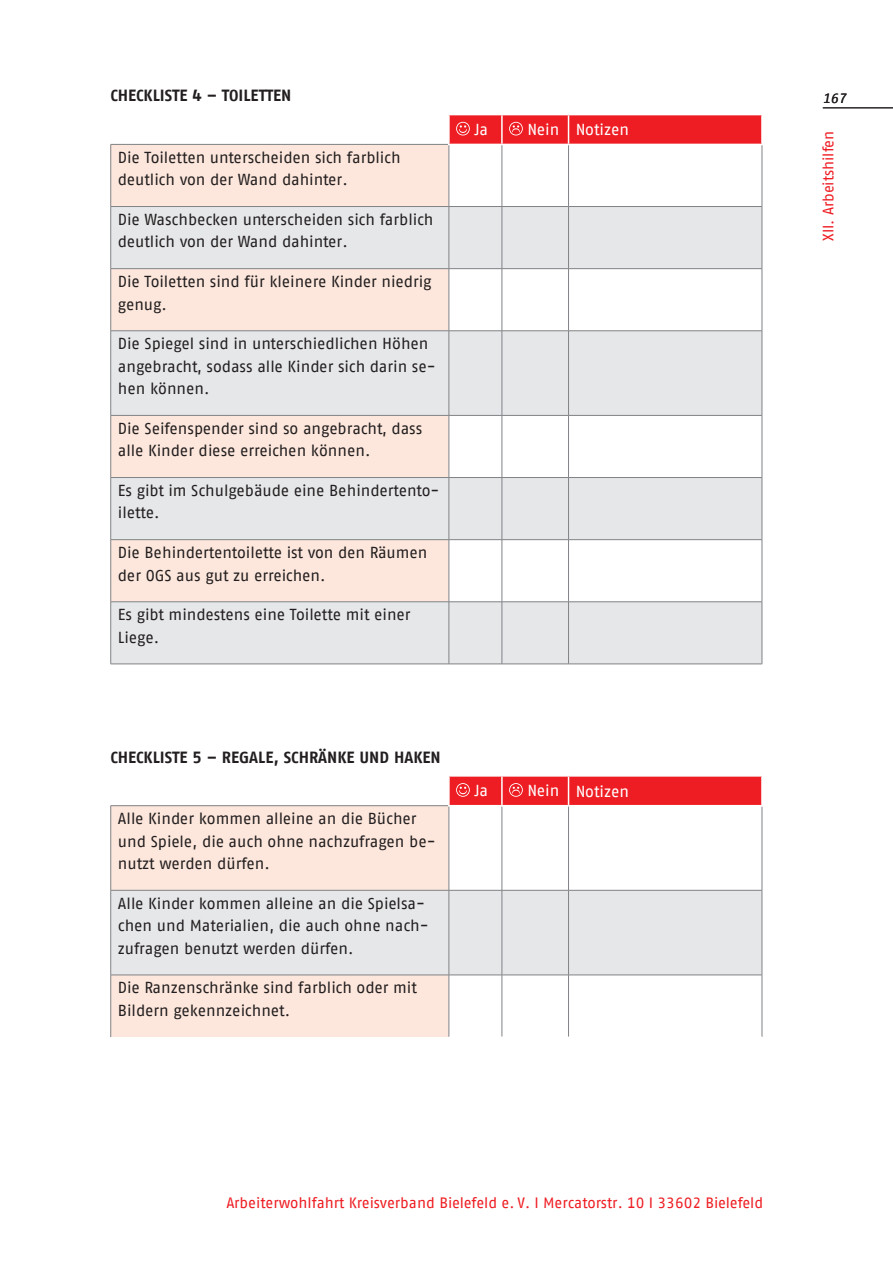
<style>
.page{position:relative;width:893px;height:1263px;background:#fff}
.page>*{position:absolute;margin:0;border:0;box-sizing:border-box;transform-origin:0 0}
.t1{font:700 16.2px "AWO Fago Office";color:#231f20}
.t2{font:15.9px/22.5px "AWO Fago Office";color:#231f20}
.t3{font:15.9px "AWO Fago Office";color:#fff}
.t4{font:15px "AWO Fago Office";color:#ee1d23}
.t5{font:italic 13.5px "AWO Fago Office";color:#231f20}
</style>
<div class="page">
<hr style="left:823px;top:108px;width:70px;height:1px;background:#231f20">
<div style="left:111px;top:145px;width:338px;height:61px;background:#fde7dc"></div>
<svg style="left:111px;top:207px;width:651px;height:457px;fill:#e6e7e9"></svg>
<hr style="left:502px;top:145px;width:1px;height:61px;background:#808285">
<hr style="left:568px;top:145px;width:1px;height:61px;background:#808285">
<hr style="left:502px;top:207px;width:1px;height:61px;background:#808285">
<hr style="left:568px;top:207px;width:1px;height:61px;background:#808285">
<hr style="left:502px;top:269px;width:1px;height:62px;background:#808285">
<hr style="left:568px;top:269px;width:1px;height:62px;background:#808285">
<hr style="left:502px;top:331px;width:1px;height:84px;background:#808285">
<hr style="left:568px;top:331px;width:1px;height:84px;background:#808285">
<hr style="left:502px;top:416px;width:1px;height:61px;background:#808285">
<hr style="left:568px;top:416px;width:1px;height:61px;background:#808285">
<hr style="left:502px;top:478px;width:1px;height:61px;background:#808285">
<hr style="left:568px;top:478px;width:1px;height:61px;background:#808285">
<hr style="left:502px;top:540px;width:1px;height:62px;background:#808285">
<hr style="left:568px;top:540px;width:1px;height:62px;background:#808285">
<hr style="left:502px;top:602px;width:1px;height:62px;background:#808285">
<hr style="left:568px;top:602px;width:1px;height:62px;background:#808285">
<hr style="left:762px;top:145px;width:1px;height:61px;background:#808285">
<hr style="left:762px;top:269px;width:1px;height:62px;background:#808285">
<hr style="left:762px;top:416px;width:1px;height:61px;background:#808285">
<hr style="left:762px;top:540px;width:1px;height:62px;background:#808285">
<hr style="left:110px;top:145px;width:1px;height:61px;background:#808285">
<hr style="left:449px;top:145px;width:1px;height:61px;background:#808285">
<hr style="left:449px;top:207px;width:1px;height:61px;background:#808285">
<hr style="left:110px;top:269px;width:1px;height:62px;background:#808285">
<hr style="left:449px;top:269px;width:1px;height:62px;background:#808285">
<hr style="left:449px;top:331px;width:1px;height:84px;background:#808285">
<hr style="left:110px;top:416px;width:1px;height:61px;background:#808285">
<hr style="left:449px;top:416px;width:1px;height:61px;background:#808285">
<hr style="left:449px;top:478px;width:1px;height:61px;background:#808285">
<hr style="left:110px;top:540px;width:1px;height:62px;background:#808285">
<hr style="left:449px;top:540px;width:1px;height:62px;background:#808285">
<hr style="left:449px;top:602px;width:1px;height:62px;background:#808285">
<hr style="left:111px;top:206px;width:338px;height:1px;background:#808285">
<hr style="left:110px;top:207px;width:1px;height:61px;background:#808285">
<hr style="left:449px;top:206px;width:53px;height:1px;background:#808285">
<hr style="left:502px;top:206px;width:66px;height:1px;background:#808285">
<hr style="left:568px;top:206px;width:194px;height:1px;background:#808285">
<hr style="left:762px;top:207px;width:1px;height:61px;background:#808285">
<hr style="left:111px;top:268px;width:338px;height:1px;background:#808285">
<hr style="left:449px;top:268px;width:53px;height:1px;background:#808285">
<hr style="left:502px;top:268px;width:66px;height:1px;background:#808285">
<hr style="left:568px;top:268px;width:194px;height:1px;background:#808285">
<hr style="left:111px;top:330px;width:338px;height:1px;background:#808285">
<hr style="left:110px;top:331px;width:1px;height:84px;background:#808285">
<hr style="left:449px;top:330px;width:53px;height:1px;background:#808285">
<hr style="left:502px;top:330px;width:66px;height:1px;background:#808285">
<hr style="left:568px;top:330px;width:194px;height:1px;background:#808285">
<hr style="left:762px;top:331px;width:1px;height:84px;background:#808285">
<hr style="left:111px;top:415px;width:338px;height:1px;background:#808285">
<hr style="left:449px;top:415px;width:53px;height:1px;background:#808285">
<hr style="left:502px;top:415px;width:66px;height:1px;background:#808285">
<hr style="left:568px;top:415px;width:194px;height:1px;background:#808285">
<hr style="left:111px;top:477px;width:338px;height:1px;background:#808285">
<hr style="left:110px;top:478px;width:1px;height:61px;background:#808285">
<hr style="left:449px;top:477px;width:53px;height:1px;background:#808285">
<hr style="left:502px;top:477px;width:66px;height:1px;background:#808285">
<hr style="left:568px;top:477px;width:194px;height:1px;background:#808285">
<hr style="left:762px;top:478px;width:1px;height:61px;background:#808285">
<hr style="left:111px;top:539px;width:338px;height:1px;background:#808285">
<hr style="left:449px;top:539px;width:53px;height:1px;background:#808285">
<hr style="left:502px;top:539px;width:66px;height:1px;background:#808285">
<hr style="left:568px;top:539px;width:194px;height:1px;background:#808285">
<hr style="left:111px;top:601px;width:338px;height:1px;background:#808285">
<hr style="left:110px;top:602px;width:1px;height:62px;background:#808285">
<hr style="left:449px;top:601px;width:53px;height:1px;background:#808285">
<hr style="left:502px;top:601px;width:66px;height:1px;background:#808285">
<hr style="left:568px;top:601px;width:194px;height:1px;background:#808285">
<hr style="left:762px;top:602px;width:1px;height:62px;background:#808285">
<hr style="left:111px;top:664px;width:338px;height:1px;background:#808285">
<hr style="left:449px;top:664px;width:53px;height:1px;background:#808285">
<hr style="left:502px;top:664px;width:66px;height:1px;background:#808285">
<hr style="left:568px;top:664px;width:194px;height:1px;background:#808285">
<hr style="left:111px;top:144px;width:337px;height:1px;background:#808285">
<svg style="left:449px;top:115px;width:313px;height:29px;background:#ee282d"></svg>
<div style="left:111px;top:806px;width:338px;height:231px;background:#fde7dc"></div>
<svg style="left:450px;top:806px;width:312px;height:231px"></svg>
<div style="left:111px;top:891px;width:651px;height:84px;background:#e6e7e9"></div>
<hr style="left:502px;top:806px;width:1px;height:84px;background:#808285">
<hr style="left:568px;top:806px;width:1px;height:84px;background:#808285">
<hr style="left:502px;top:890px;width:1px;height:85px;background:#808285">
<hr style="left:568px;top:890px;width:1px;height:85px;background:#808285">
<hr style="left:502px;top:975px;width:1px;height:62px;background:#808285">
<hr style="left:568px;top:975px;width:1px;height:62px;background:#808285">
<hr style="left:762px;top:806px;width:1px;height:84px;background:#808285">
<hr style="left:762px;top:975px;width:1px;height:62px;background:#808285">
<hr style="left:110px;top:806px;width:1px;height:84px;background:#808285">
<hr style="left:449px;top:806px;width:1px;height:84px;background:#808285">
<hr style="left:449px;top:890px;width:1px;height:85px;background:#808285">
<hr style="left:110px;top:975px;width:1px;height:62px;background:#808285">
<hr style="left:449px;top:975px;width:1px;height:62px;background:#808285">
<hr style="left:111px;top:805px;width:337px;height:1px;background:#808285">
<hr style="left:111px;top:890px;width:338px;height:1px;background:#808285">
<hr style="left:110px;top:890px;width:1px;height:85px;background:#808285">
<hr style="left:449px;top:890px;width:53px;height:1px;background:#808285">
<hr style="left:502px;top:890px;width:66px;height:1px;background:#808285">
<hr style="left:568px;top:890px;width:194px;height:1px;background:#808285">
<hr style="left:762px;top:890px;width:1px;height:85px;background:#808285">
<hr style="left:111px;top:975px;width:338px;height:1px;background:#808285">
<hr style="left:449px;top:975px;width:53px;height:1px;background:#808285">
<hr style="left:502px;top:975px;width:66px;height:1px;background:#808285">
<hr style="left:568px;top:975px;width:194px;height:1px;background:#808285">
<svg style="left:449px;top:776px;width:313px;height:30px;background:#ef2f34"></svg>
<p class="t1" style="left:111px;top:86px;width:182px">CHECKLISTE 4 – TOILETTEN</p>
<p class="t2" style="left:118px;top:146px;width:284px">Die Toiletten unterscheiden sich farblich deutlich von der Wand dahinter.</p>
<p class="t2" style="left:118px;top:208px;width:317px">Die Waschbecken unterscheiden sich farblich deutlich von der Wand dahinter.</p>
<p class="t2" style="left:118px;top:270px;width:315px">Die Toiletten sind für kleinere Kinder niedrig genug.</p>
<p class="t2" style="left:118px;top:332px;width:319px">Die Spiegel sind in unterschiedlichen Höhen angebracht, sodass alle Kinder sich darin se&shy;hen können.</p>
<p class="t2" style="left:118px;top:417px;width:306px">Die Seifenspender sind so angebracht, dass alle Kinder diese erreichen können.</p>
<p class="t2" style="left:118px;top:479px;width:323px">Es gibt im Schulgebäude eine Behindertento&shy;ilette.</p>
<p class="t2" style="left:118px;top:541px;width:311px">Die Behindertentoilette ist von den Räumen der OGS aus gut zu erreichen.</p>
<p class="t2" style="left:118px;top:603px;width:294px">Es gibt mindestens eine Toilette mit einer<br>Liege.</p>
<p class="t3" style="left:474px;top:121px;width:15px">Ja</p>
<p class="t3" style="left:527px;top:121px;width:103px">Nein Notizen</p>
<p class="t1" style="left:111px;top:747px;width:332px">CHECKLISTE 5 – REGALE, SCHRÄNKE UND HAKEN</p>
<p class="t2" style="left:118px;top:807px;width:319px">Alle Kinder kommen alleine an die Bücher und Spiele, die auch ohne nachzufragen be&shy;nutzt werden dürfen.</p>
<p class="t2" style="left:118px;top:892px;width:312px">Alle Kinder kommen alleine an die Spielsa&shy;chen und Materialien, die auch ohne nach&shy;zufragen benutzt werden dürfen.</p>
<p class="t2" style="left:118px;top:976px;width:301px">Die Ranzenschränke sind farblich oder mit<br>Bildern gekennzeichnet.</p>
<p class="t3" style="left:474px;top:782px;width:15px">Ja</p>
<p class="t3" style="left:527px;top:782px;width:103px">Nein Notizen</p>
<p class="t5" style="left:823px;top:91px;width:25px">167</p>
<p class="t4" style="left:820px;top:241px;width:112px;rotate:-90deg">XII. Arbeitshilfen</p>
<p class="t4" style="left:226px;top:1195px;width:538px">Arbeiterwohlfahrt Kreisverband Bielefeld e. V. I Mercatorstr. 10 I 33602 Bielefeld</p>
</div>
